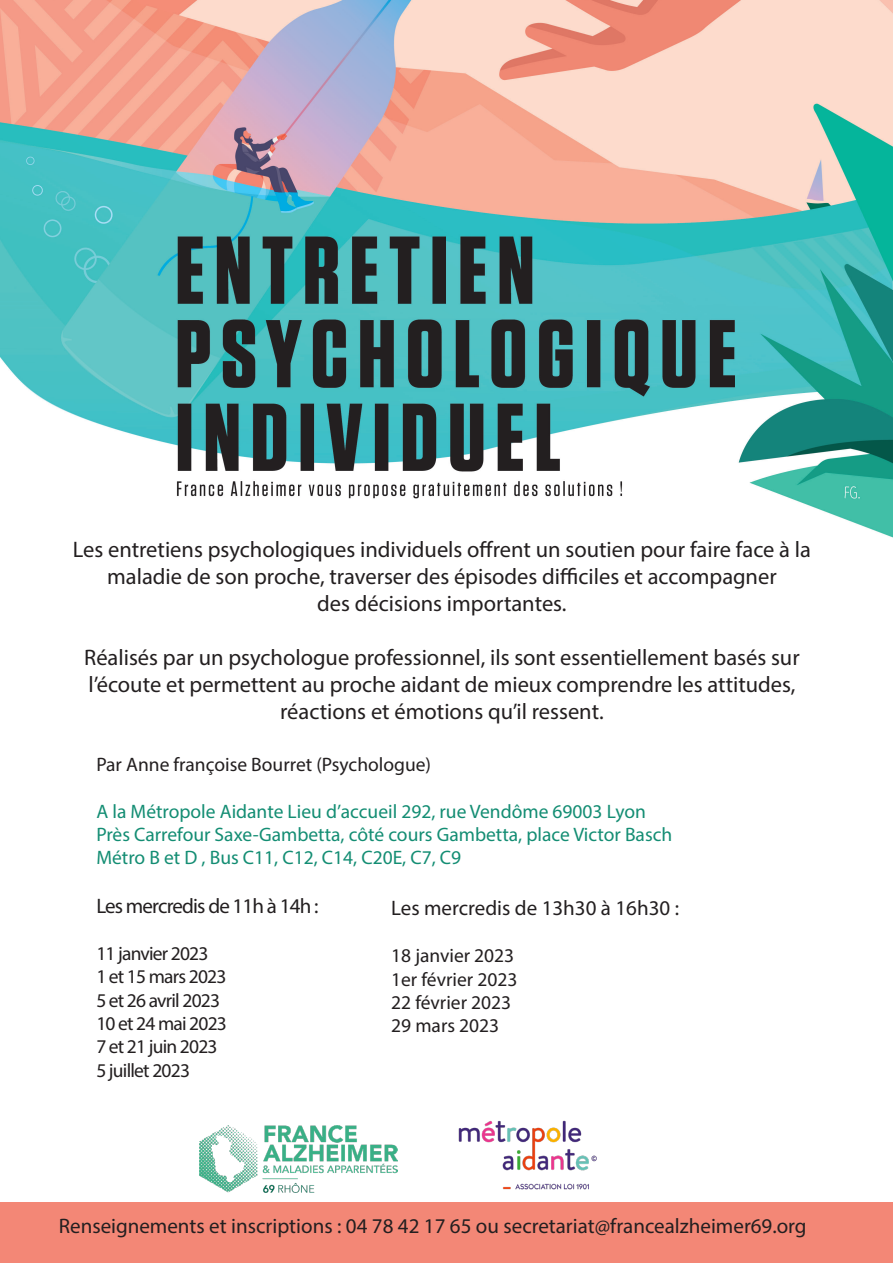
<style>
.page{position:relative;width:893px;height:1263px;background:#fff}
.page>*{position:absolute;margin:0;border:0;box-sizing:border-box;transform-origin:0 0}
.t1{font:22.5px/27px "Myriad Pro";color:#231f20}
.t2{font:21px "Myriad Pro";color:#231f20}
.t3{font:21px "Myriad Pro";letter-spacing:-.04em;color:#231f20}
.t4{font:19.5px "Myriad Pro";color:#138d73}
.t5{font:19.5px "Myriad Pro";letter-spacing:-.005em;color:#231f20}
.t6{font:19.5px "Myriad Pro";letter-spacing:-.04em;color:#231f20}
</style>
<div class="page">
<img style="left:0;top:0;width:893px;height:538px">
<div style="left:0;top:1202px;width:893px;height:61px;background:#f38776"></div>
<img style="left:200px;top:1125px;width:197px;height:67px">
<img style="left:458px;top:1120px;width:139px;height:70px">
<p class="t1" style="left:73px;top:535px;width:740px">Les entretiens psychologiques individuels offrent un soutien pour faire face à la</p>
<p class="t1" style="left:107px;top:562px;width:671px">maladie de son proche, traverser des épisodes difficiles et accompagner</p>
<p class="t1" style="left:317px;top:589px;width:251px">des décisions importantes.</p>
<p class="t1" style="left:84px;top:643px;width:717px">Réalisés par un psychologue professionnel, ils sont essentiellement basés sur l’écoute et permettent au proche aidant de mieux comprendre les attitudes,</p>
<p class="t1" style="left:280px;top:697px;width:325px">réactions et émotions qu’il ressent.</p>
<p class="t5" style="left:96px;top:752px;width:336px">Par Anne françoise Bourret (Psychologue)</p>
<p class="t4" style="left:96px;top:799px;width:551px">A la Métropole Aidante Lieu d’accueil 292, rue Vendôme 69003 Lyon</p>
<p class="t4" style="left:96px;top:822px;width:577px">Près Carrefour Saxe-Gambetta, côté cours Gambetta, place Victor Basch</p>
<p class="t4" style="left:96px;top:846px;width:366px">Métro B et D , Bus C11, C12, C14, C20E, C7, C9</p>
<p class="t3" style="left:96px;top:893px;width:224px">Les mercredis de 11h à 14h :</p>
<p class="t6" style="left:96px;top:941px;width:114px">11 janvier 2023</p>
<p class="t6" style="left:96px;top:965px;width:132px">1 et 15 mars 2023</p>
<p class="t6" style="left:96px;top:988px;width:125px">5 et 26 avril 2023</p>
<p class="t6" style="left:96px;top:1011px;width:132px">10 et 24 mai 2023</p>
<p class="t6" style="left:96px;top:1035px;width:123px">7 et 21 juin 2023</p>
<p class="t6" style="left:96px;top:1058px;width:95px">5 juillet 2023</p>
<p class="t2" style="left:391px;top:895px;width:289px">Les mercredis de 13h30 à 16h30 :</p>
<p class="t5" style="left:391px;top:943px;width:125px">18 janvier 2023</p>
<p class="t5" style="left:391px;top:967px;width:128px">1er février 2023</p>
<p class="t5" style="left:391px;top:990px;width:122px">22 février 2023</p>
<p class="t5" style="left:391px;top:1014px;width:110px">29 mars 2023</p>
<p class="t2" style="left:59px;top:1213px;width:749px">Renseignements et inscriptions : 04 78 42 17 65 ou secretariat@francealzheimer69.org</p>
</div>
